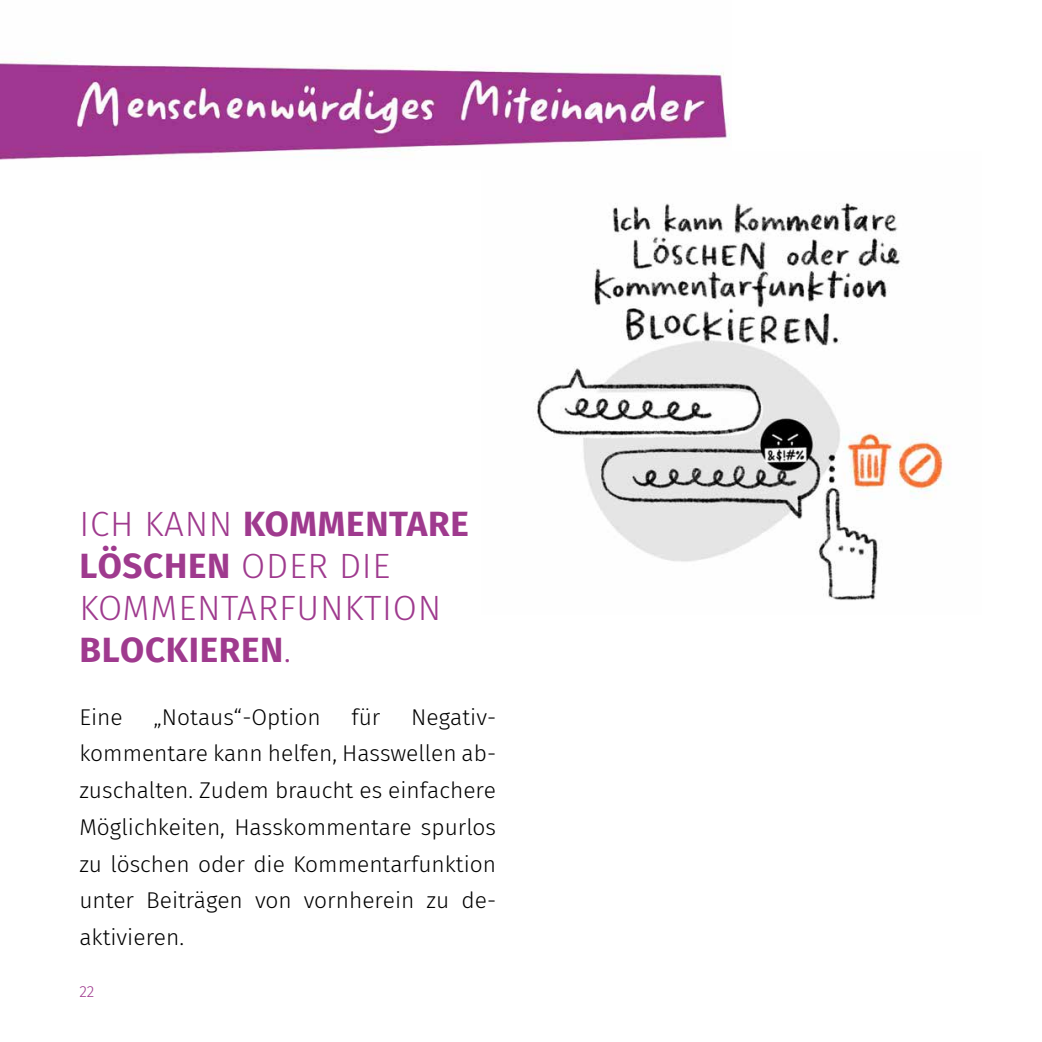
<style>
.page{position:relative;width:1042px;height:1042px;background:#fff}
.page>*{position:absolute;margin:0;border:0;box-sizing:border-box;transform-origin:0 0}
.Head{font:300 35px/42px "Fira Sans";letter-spacing:.02em;color:#9f3a8e}
.Fließtext{font:300 22.75px/36.8px "Fira Sans";color:#000;text-align:justify}
.t1{font:300 15.75px "Fira Sans";color:#9f3a8e}
.s1{font-weight:700}
</style>
<div class="page">
<img style="left:0;top:61px;width:730px;height:99px">
<img style="left:481px;top:151px;width:464px;height:449px">
<h2 class="Head" style="left:80px;top:502px;width:391px">ICH KANN <span class="s1">KOMMENTARE<br>LÖSCHEN</span> ODER DIE<br>KOMMENTARFUNKTION<br><span class="s1">BLOCKIEREN</span>.</h2>
<p class="Fließtext" style="left:79px;top:698px;width:418px;text-indent:332px">Negativ&shy;kommentare kann helfen, Hasswellen ab&shy;zuschalten. Zudem braucht es einfachere Möglichkeiten, Hasskommentare spurlos zu löschen oder die Kommentarfunktion unter Beiträgen von vornherein zu de&shy;aktivieren.</p>
<p class="Fließtext" style="left:79px;top:698px;width:45px">Eine</p>
<p class="Fließtext" style="left:153px;top:698px;width:169px">„Notaus“-Option</p>
<p class="Fließtext" style="left:351px;top:698px;width:30px">für</p>
<p class="t1" style="left:79px;top:980px;width:17px">22</p>
</div>
